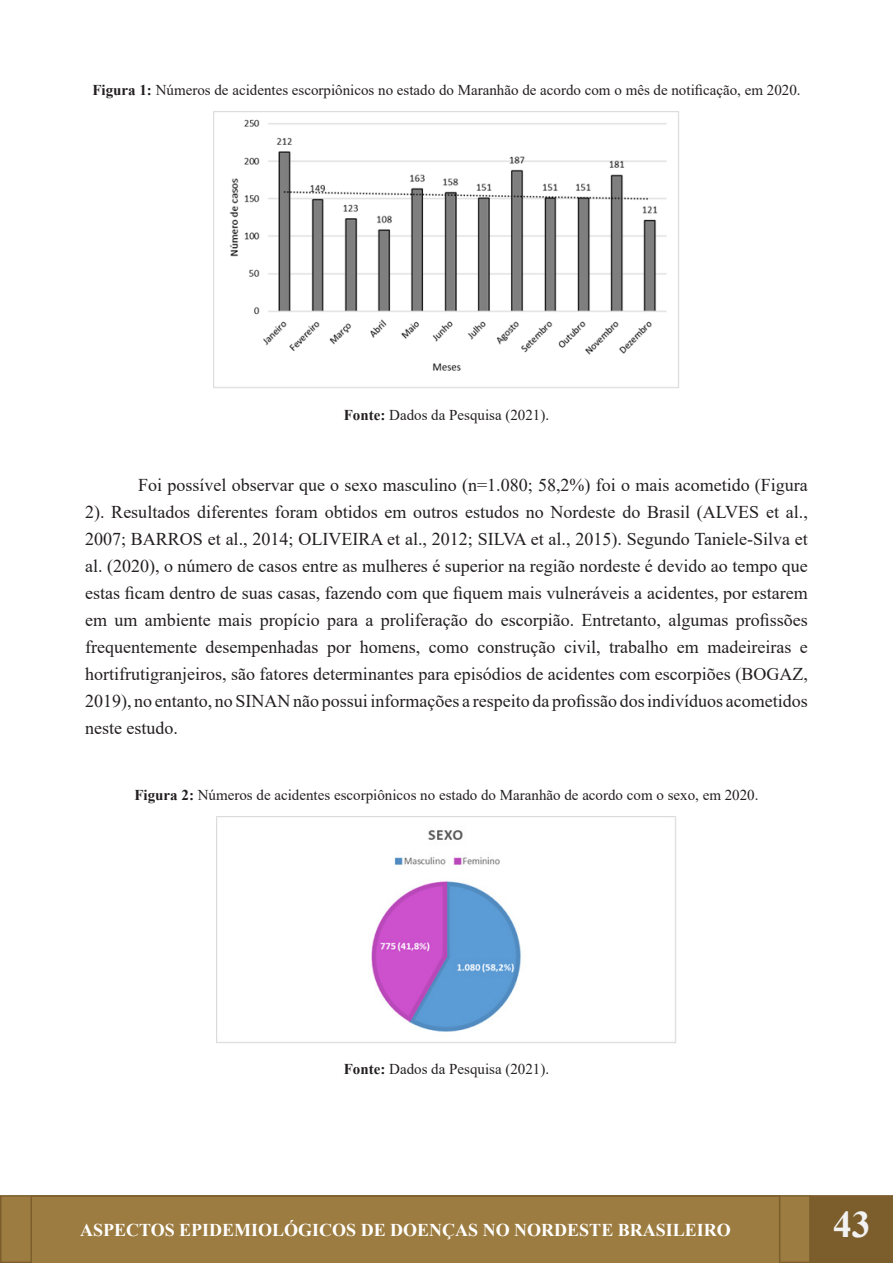
<style>
.page{position:relative;width:893px;height:1263px;background:#fff}
.page>*{position:absolute;margin:0;border:0;box-sizing:border-box;transform-origin:0 0}
.t1{font:700 37.5px "Times New Roman";color:#f2f2f2}
.t2{font:18px/27px "Times New Roman";color:#231f20;text-align:justify}
.t3{font:700 18px "Times New Roman";color:#fff}
.t4{font:15px "Times New Roman";color:#231f20}
.s1{font-weight:700}
</style>
<div class="page">
<div style="left:0;top:1195px;width:811px;height:68px;background:#9c7c40;border:2px solid #7b5e2c"></div>
<div style="left:809px;top:1195px;width:84px;height:68px;background:#7b5e2c"></div>
<svg style="left:31px;top:1195px;width:749px;height:68px"></svg>
<img style="left:214px;top:111px;width:465px;height:277px">
<img style="left:217px;top:816px;width:459px;height:227px">
<p class="t4" style="left:92px;top:80px;width:710px"><span class="s1">Figura 1:</span> Números de acidentes escorpiônicos no estado do Maranhão de acordo com o mês de notificação, em 2020.</p>
<p class="t4" style="left:344px;top:404px;width:207px"><span class="s1">Fonte:</span> Dados da Pesquisa (2021).</p>
<p class="t2" style="left:85px;top:470px;width:724px;text-indent:53px">Foi possível observar que o sexo masculino (n=1.080; 58,2%) foi o mais acometido (Figura 2). Resultados diferentes foram obtidos em outros estudos no Nordeste do Brasil (ALVES et al., 2007; BARROS et al., 2014; OLIVEIRA et al., 2012; SILVA et al., 2015). Segundo Taniele-Silva et al. (2020), o número de casos entre as mulheres é superior na região nordeste é devido ao tempo que estas ficam dentro de suas casas, fazendo com que fiquem mais vulneráveis a acidentes, por estarem em um ambiente mais propício para a proliferação do escorpião. Entretanto, algumas profissões frequentemente desempenhadas por homens, como construção civil, trabalho em madeireiras e hortifrutigranjeiros, são fatores determinantes para episódios de acidentes com escorpiões (BOGAZ, 2019), no entanto, no SINAN não possui informações a respeito da profissão dos indivíduos acometidos neste estudo.</p>
<p class="t4" style="left:134px;top:784px;width:626px"><span class="s1">Figura 2:</span> Números de acidentes escorpiônicos no estado do Maranhão de acordo com o sexo, em 2020.</p>
<p class="t4" style="left:344px;top:1058px;width:207px"><span class="s1">Fonte:</span> Dados da Pesquisa (2021).</p>
<p class="t3" style="left:80px;top:1217px;width:652px">ASPECTOS EPIDEMIOLÓGICOS DE DOENÇAS NO NORDESTE BRASILEIRO</p>
<h1 class="t1" style="left:833px;top:1197px;width:39px">43</h1>
</div>
